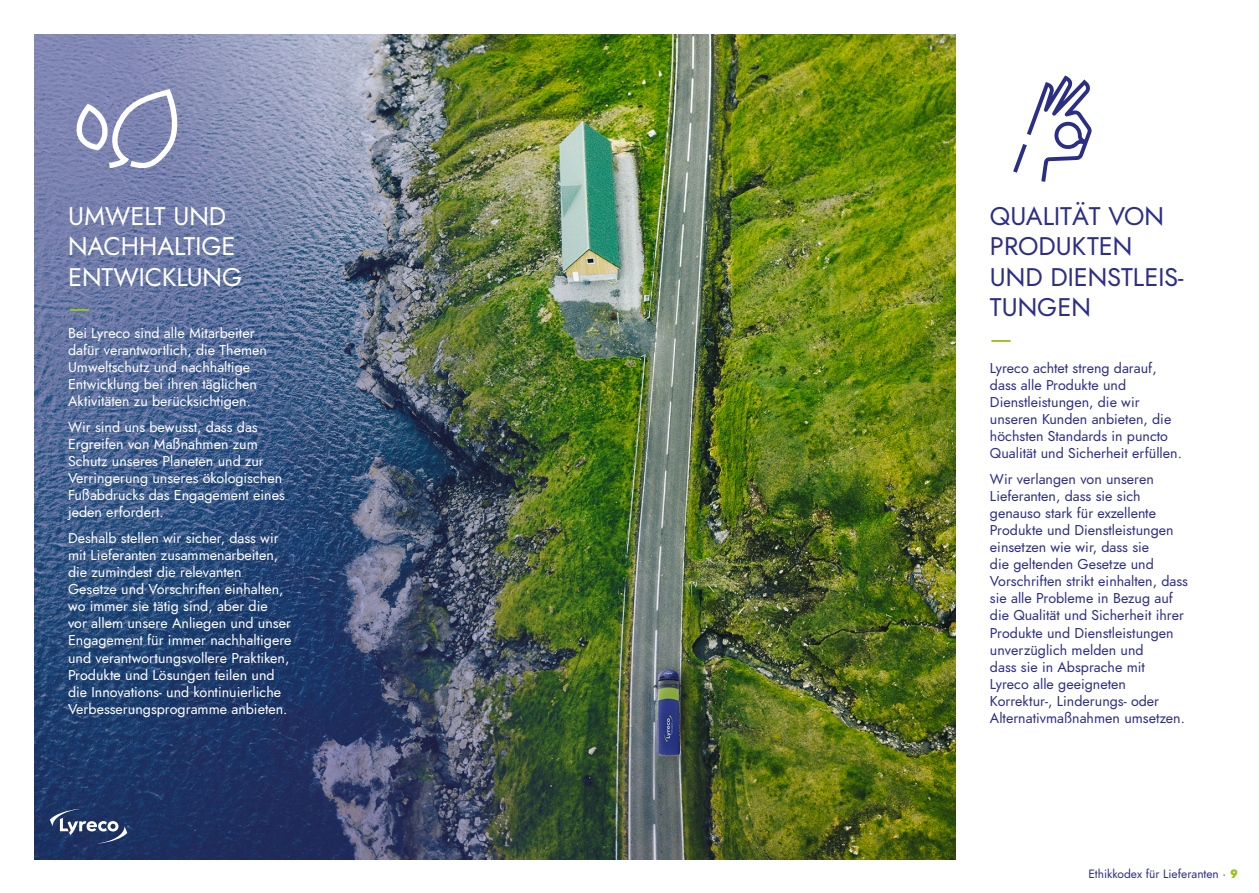
<style>
.page{position:relative;width:1259px;height:893px;background:#fff}
.page>*{position:absolute;margin:0;border:0;box-sizing:border-box;transform-origin:0 0}
._2_title{font:25.5px/30.6px "Lyreco Renner V2";color:#2d2e87}
._2_title-2{font:25.5px/30.6px "Lyreco Renner V2";color:#fff}
.Paragraphe{font:14.25px/17.1px "Lyreco Renner V2";color:#fff}
.Paragraphe-2{font:14.25px/17.1px "Lyreco Renner V2";color:#2d2e87}
.t1{font:12px "Lyreco Renner V2";color:#2d2e87}
.s1{color:#9bc31c}
.s2{font-weight:900;color:#9bc31c}
</style>
<div class="page">
<img style="left:34px;top:34px;width:922px;height:826px">
<svg style="left:75px;top:89px;width:104px;height:79px"></svg>
<svg style="left:1013px;top:75px;width:79px;height:107px"></svg>
<svg style="left:50px;top:809px;width:77px;height:35px;background:#42547d"></svg>
<p class="_2_title-2" style="left:68px;top:201px;width:176px">UMWELT UND<br>NACHHALTIGE<br>ENTWICKLUNG <span class="s1">—</span></p>
<p class="Paragraphe" style="left:68px;top:324px;width:200px">Bei Lyreco sind alle Mitarbeiter dafür verantwortlich, die Themen Umweltschutz und nachhaltige Entwicklung bei ihren täglichen Aktivitäten zu berücksichtigen.</p>
<p class="Paragraphe" style="left:68px;top:418px;width:218px">Wir sind uns bewusst, dass das<br>Ergreifen von Maßnahmen zum<br>Schutz unseres Planeten und zur<br>Verringerung unseres ökologischen<br>Fußabdrucks das Engagement eines jeden erfordert.</p>
<p class="Paragraphe" style="left:68px;top:529px;width:225px">Deshalb stellen wir sicher, dass wir mit Lieferanten zusammenarbeiten, die zumindest die relevanten Gesetze und Vorschriften einhalten, wo immer sie tätig sind, aber die<br>vor allem unsere Anliegen und unser Engagement für immer nachhaltigere und verantwortungsvollere Praktiken, Produkte und Lösungen teilen und die Innovations- und kontinuierliche Verbesserungsprogramme anbieten.</p>
<p class="_2_title" style="left:990px;top:201px;width:195px">QUALITÄT VON<br>PRODUKTEN<br>UND DIENSTLEIS-<br>TUNGEN<br><span class="s1">—</span></p>
<p class="Paragraphe-2" style="left:990px;top:359px;width:193px">Lyreco achtet streng darauf, dass alle Produkte und<br>Dienstleistungen, die wir unseren Kunden anbieten, die höchsten Standards in puncto<br>Qualität und Sicherheit erfüllen.</p>
<p class="Paragraphe-2" style="left:990px;top:470px;width:200px">Wir verlangen von unseren<br>Lieferanten, dass sie sich genauso stark für exzellente<br>Produkte und Dienstleistungen einsetzen wie wir, dass sie<br>die geltenden Gesetze und<br>Vorschriften strikt einhalten, dass sie alle Probleme in Bezug auf die Qualität und Sicherheit ihrer<br>Produkte und Dienstleistungen unverzüglich melden und<br>dass sie in Absprache mit<br>Lyreco alle geeigneten<br>Korrektur-, Linderungs- oder<br>Alternativmaßnahmen umsetzen.</p>
<p class="t1" style="left:1088px;top:866px;width:151px">Ethikkodex für Lieferanten • <span class="s2">9</span></p>
</div>
